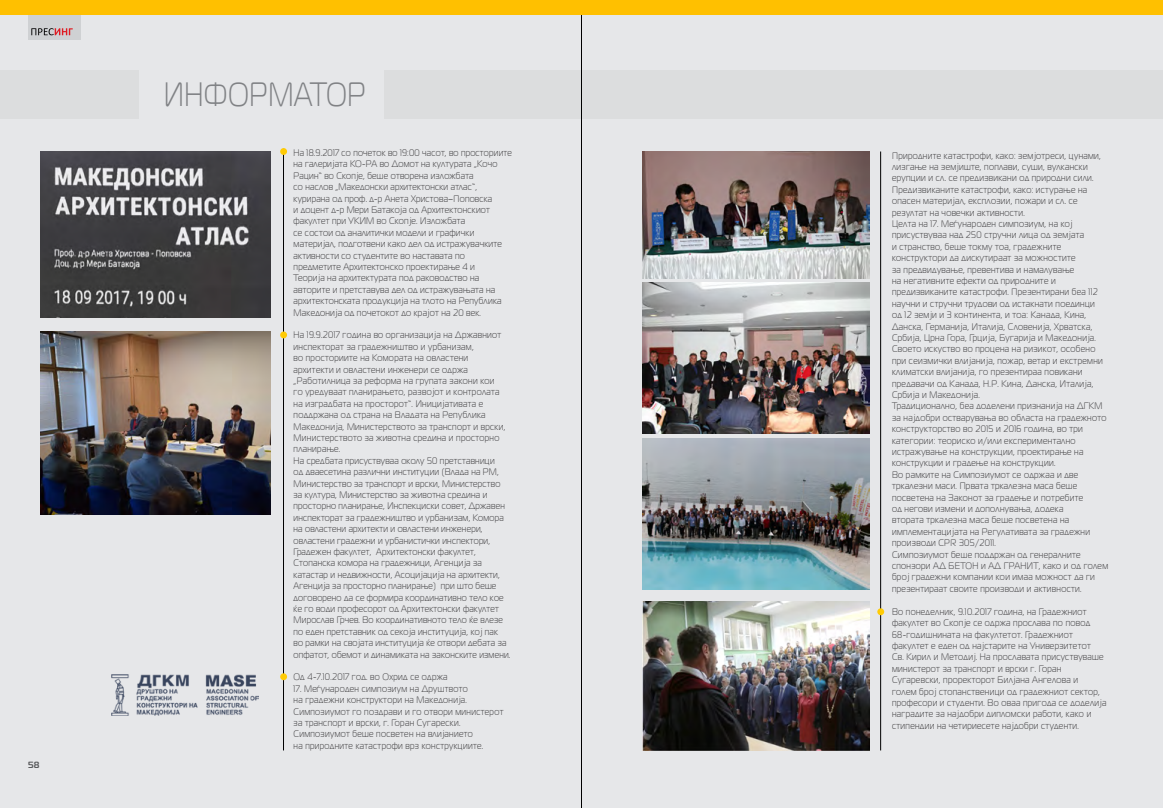
<style>
.page{position:relative;width:1163px;height:808px;background:#fff}
.page>*{position:absolute;margin:0;border:0;box-sizing:border-box;transform-origin:0 0}
.t1{font:33.6px "ONE";letter-spacing:.02em;color:#808285;scale:.8 1}
.t2{font:9.5px/11.4px "ONE";letter-spacing:.04em;color:#414042;scale:.9 1}
.t3{font:700 9px "ONE";color:#58595b}
</style>
<div class="page">
<div style="left:0;top:0;width:1162px;height:808px;background:#e6e7e9"></div>
<div style="left:0;top:70px;width:139px;height:49px;background:#dcddde"></div>
<div style="left:384px;top:70px;width:778px;height:49px;background:#dcddde"></div>
<hr style="left:283px;top:149px;width:1px;height:601px;background:#000">
<hr style="left:880px;top:151px;width:1px;height:599px;background:#000">
<div style="left:280px;top:148px;width:7px;height:7px;background:#ffcb05;border-radius:50%"></div>
<div style="left:280px;top:673px;width:7px;height:7px;background:#ffcb05;border-radius:50%"></div>
<div style="left:280px;top:331px;width:7px;height:7px;background:#ffcb05;border-radius:50%"></div>
<div style="left:877px;top:608px;width:7px;height:7px;background:#ffcb05;border-radius:50%"></div>
<img style="left:111px;top:674px;width:147px;height:41px">
<img style="left:40px;top:151px;width:231px;height:166px">
<img style="left:40px;top:331px;width:231px;height:183px">
<img style="left:642px;top:151px;width:227px;height:127px">
<img style="left:642px;top:282px;width:227px;height:152px">
<img style="left:642px;top:439px;width:227px;height:151px">
<img style="left:642px;top:601px;width:227px;height:149px">
<svg style="left:28px;top:14px;width:53px;height:26px"></svg>
<svg style="left:31px;top:28px;width:42px;height:7px"></svg>
<hr style="left:581px;top:0;width:1px;height:808px;background:#000">
<div style="left:0;top:0;width:1162px;height:14px;background:#ffc000"></div>
<p class="t3" style="left:28px;top:759px;width:13px">58</p>
<h1 class="t1" style="left:164px;top:76px;width:253px">информатор</h1>
<p class="t2" style="left:293px;top:147px;width:244px">На 18.9.2017 со почеток во 19:00 часот, во просториите на галеријата КО-РА во Домот на културата „Кочо Рацин“ во Скопје, беше отворена изложбата<br>со наслов „Македонски архитектонски атлас“, курирана од проф. д-р Анета Христова–Поповска<br>и доцент д-р Мери Батакоја од Архитектонскиот факултет при УКИМ во Скопје. Изложбата<br>се состои од аналитички модели и графички материјал, подготвени како дел од истражувачките активности со студентите во наставата по предметите Архитектонско проектирање 4 и<br>Теорија на архитектурата под раководство на авторите и претставува дел од истражувањата на архитектонската продукција на тлото на Република Македонија од почетокот до крајот на 20 век.</p>
<p class="t2" style="left:293px;top:329px;width:242px">На 19.9.2017 година во организација на Државниот инспекторат за градежништво и урбанизам,<br>во просториите на Комората на овластени архитекти и овластени инженери се одржа „Работилница за реформа на групата закони кои<br>го уредуваат планирањето, развојот и контролата на изградбата на просторот“. Иницијативата е поддржана од страна на Владата на Република Македонија, Министерството за транспорт и врски, Министерството за животна средина и просторно планирање.<br>На средбата присуствуваа околу 50 претставници<br>од дваесетина различни институции (Влада на РМ, Министерство за транспорт и врски, Министерство за култура, Министерство за животна средина и просторно планирање, Инспекциски совет, Државен инспекторат за градежништво и урбанизам, Комора на овластени архитекти и овластени инженери, овластени градежни и урбанистички инспектори, Градежен факултет, Архитектонски факултет, Стопанска комора на градежници, Агенција за катастар и недвижности, Асоцијација на архитекти, Агенција за просторно планирање) при што беше договорено да се формира координативно тело кое ќе го води професорот од Архитектонски факултет Мирослав Грчев. Во координативното тело ќе влезе по еден претставник од секоја институција, кој пак<br>во рамки на својата институција ќе отвори дебата за опфатот, обемот и динамиката на законските измени.</p>
<p class="t2" style="left:293px;top:671px;width:172px">Од 4-7.10.2017 год. во Охрид се одржа</p>
<p class="t2" style="left:293px;top:683px;width:234px">17. Меѓународен симпозиум на Друштвото<br>на градежни конструктори на Македонија.<br>Симпозиумот го поздрави и го отвори министерот за транспорт и врски, г. Горан Сугарески.<br>Симпозиумот беше посветен на влијанието<br>на природните катастрофи врз конструкциите.</p>
<p class="t2" style="left:891px;top:150px;width:241px">Природните катастрофи, како: земјотреси, цунами, лизгање на земјиште, поплави, суши, вулкански ерупции и сл. се предизвикани од природни сили.<br>Предизвиканите катастрофи, како: истурање на опасен материјал, експлозии, пожари и сл. се резултат на човечки активности.<br>Целта на 17. Меѓународен симпозиум, на кој присуствуваа над 250 стручни лица од земјата<br>и странство, беше токму тоа, градежните конструктори да дискутираат за можностите<br>за предвидување, превентива и намалување<br>на негативните ефекти од природните и предизвиканите катастрофи. Презентирани беа 112 научни и стручни трудови од истакнати поединци<br>од 12 земји и 3 континента, и тоа: Канада, Кина, Данска, Германија, Италија, Словенија, Хрватска, Србија, Црна Гора, Грција, Бугарија и Македонија.<br>Своето искуство во процена на ризикот, особено при сеизмички влијанија, пожар, ветар и екстремни климатски влијанија, го презентираа повикани предавачи од Канада, Н.Р. Кина, Данска, Италија, Србија и Македонија.<br>Традиционално, беа доделени признанија на ДГКМ за најдобри остварувања во областа на градежното конструкторство во 2015 и 2016 година, во три категории: теориско и/или експериментално истражување на конструкции, проектирање на конструкции и градење на конструкции.<br>Во рамките на Симпозиумот се одржаа и две тркалезни маси. Првата тркалезна маса беше посветена на Законот за градење и потребите<br>од негови измени и дополнувања, додека<br>втората тркалезна маса беше посветена на имплементацијата на Регулативата за градежни производи CPR 305/2011.<br>Симпозиумот беше поддржан од генералните спонзори АД БЕТОН и АД ГРАНИТ, како и од голем број градежни компании кои имаа можност да ги презентираат своите производи и активности.</p>
<p class="t2" style="left:891px;top:606px;width:239px">Во понеделник, 9.10.2017 година, на Градежниот факултет во Скопје се одржа прослава по повод 68-годишнината на факултетот. Градежниот факултет е еден од најстарите на Универзитетот<br>Св. Кирил и Методиј. На прославата присуствуваше министерот за транспорт и врски г. Горан Сугаревски, проректорот Билјана Ангелова и<br>голем број стопанственици од градежниот сектор, професори и студенти. Во оваа пригода се доделија наградите за најдобри дипломски работи, како и стипендии на четириесете најдобри студенти.</p>
</div>
